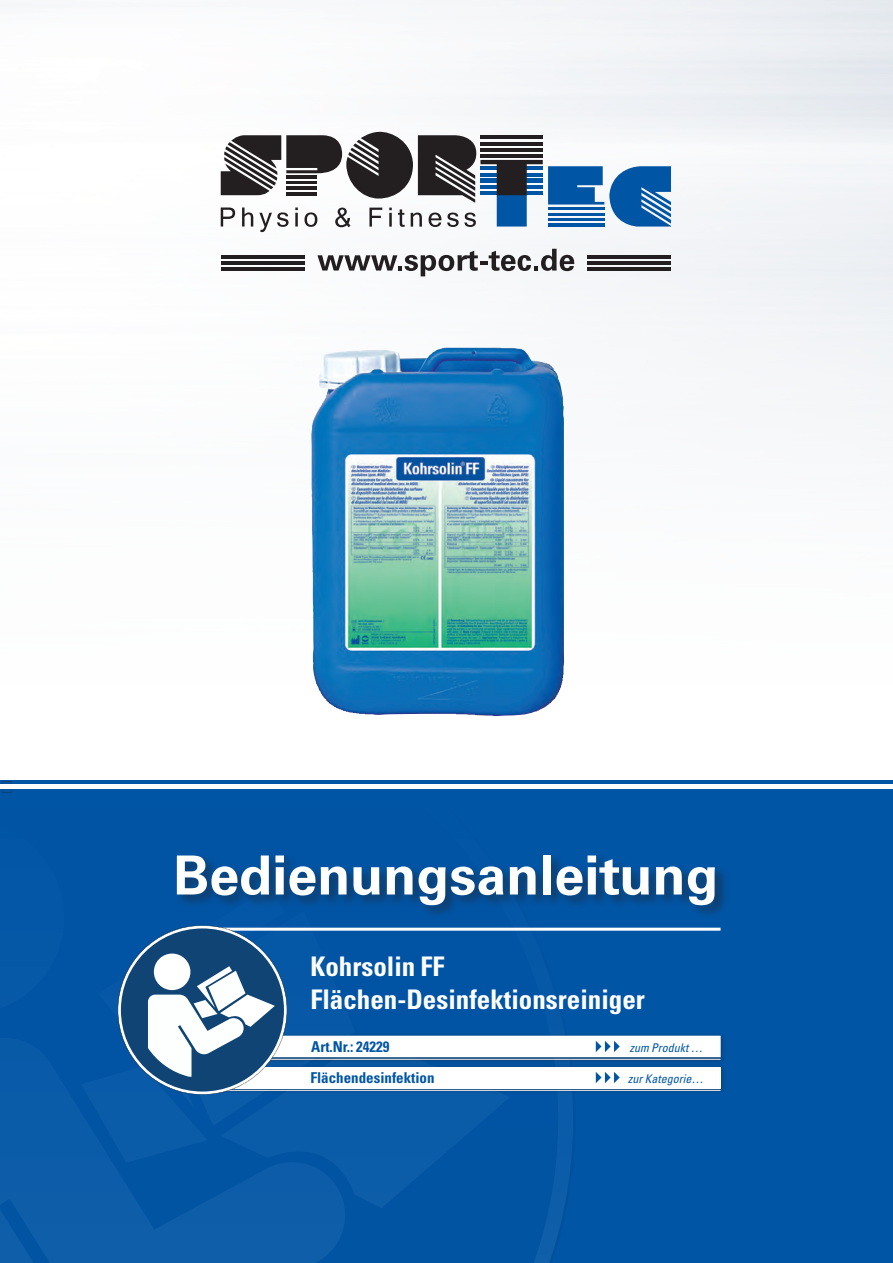
<style>
.page{position:relative;width:893px;height:1263px;background:#fff}
.page>*{position:absolute;margin:0;border:0;box-sizing:border-box;transform-origin:0 0}
.Headline{font:700 54px "Univers LT Std";color:#fff}
.t1{font:700 condensed 27px "Univers LT Std";color:#fff}
.t2{font:18px "Times New Roman";color:#231f20}
.t3{font:700 condensed 15px "Univers LT Std";color:#0155a5}
.t4{font:italic condensed 12px "Univers LT Std";color:#0155a5}
</style>
<div class="page">
<img style="left:0;top:0;width:892px;height:781px">
<svg style="left:221px;top:132px;width:450px;height:100px"></svg>
<svg style="left:317px;top:249px;width:257px;height:27px"></svg>
<hr style="left:587px;top:255px;width:84px;height:4px;background:#231f20">
<hr style="left:587px;top:261px;width:84px;height:4px;background:#231f20">
<hr style="left:587px;top:267px;width:84px;height:3px;background:#231f20">
<hr style="left:221px;top:255px;width:83px;height:4px;background:#231f20">
<hr style="left:221px;top:261px;width:83px;height:4px;background:#231f20">
<hr style="left:221px;top:267px;width:83px;height:3px;background:#231f20">
<div style="left:0;top:781px;width:893px;height:482px;background:#0155a5"></div>
<hr style="left:0;top:785px;width:893px;height:4px;background:#fff">
<hr style="left:195px;top:928px;width:525px;height:3px;background:#fff">
<div style="left:257px;top:1055px;width:469px;height:11px;background:#02529f"></div>
<svg style="left:558px;top:724px;width:17px;height:507px"></svg>
<svg style="left:0;top:724px;width:558px;height:539px"></svg>
<svg style="left:0;top:821px;width:64px;height:193px"></svg>
<svg style="left:0;top:1038px;width:345px;height:225px;fill:#0c5ca9"></svg>
<svg style="left:221px;top:1063px;width:289px;height:145px;fill:#0a5ba8"></svg>
<div style="left:222px;top:1033px;width:505px;height:30px;background:#231f20;opacity:.4"></div>
<div style="left:226px;top:1036px;width:494px;height:21px;background:#fff"></div>
<svg style="left:596px;top:1041px;width:24px;height:11px"></svg>
<div style="left:222px;top:1064px;width:505px;height:30px;background:#231f20;opacity:.4"></div>
<div style="left:225px;top:1067px;width:495px;height:21px;background:#fff"></div>
<div style="left:175px;top:853px;width:554px;height:66px;background:#231f20;opacity:.46"></div>
<svg style="left:596px;top:1072px;width:24px;height:11px"></svg>
<svg style="left:81px;top:888px;width:274px;height:274px"></svg>
<img style="left:311px;top:347px;width:158px;height:369px">
<p class="t2" style="left:0;top:775px;width:16px">▶</p>
<p class="Headline" style="left:173px;top:844px;width:547px">Bedienungsanleitung</p>
<p class="t1" style="left:310px;top:950px;width:136px">Kohrsolin FF</p>
<p class="t1" style="left:310px;top:983px;width:336px">Flächen-Desinfektionsreiniger</p>
<p class="t3" style="left:311px;top:1037px;width:80px">Art.Nr.: 24229</p>
<p class="t4" style="left:630px;top:1040px;width:75px">zum Produkt …</p>
<p class="t3" style="left:310px;top:1068px;width:126px">Flächendesinfektion</p>
<p class="t4" style="left:628px;top:1071px;width:77px">zur Kategorie…</p>
</div>
